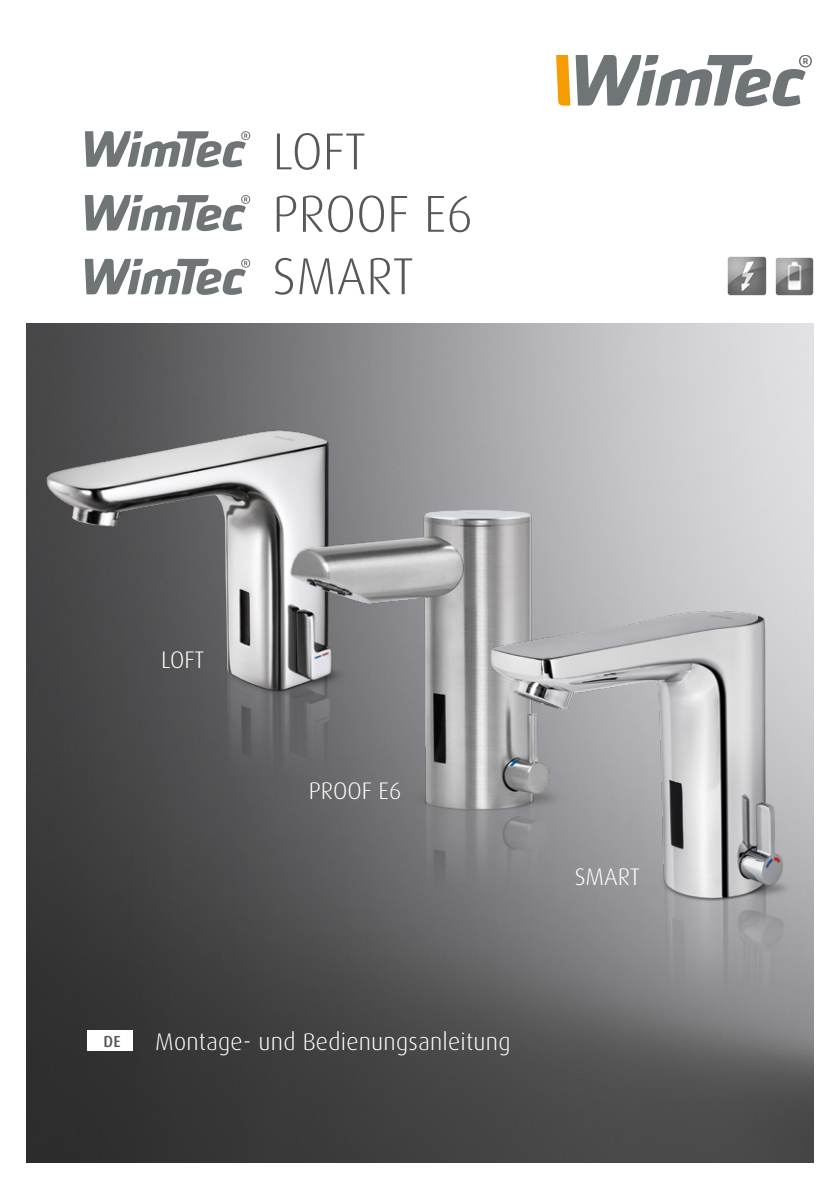
<style>
.page{position:relative;width:840px;height:1191px;background:#fff}
.page>*{position:absolute;margin:0;border:0;box-sizing:border-box;transform-origin:0 0}
.t1{font:300 52px/62.4px "Dax";color:#57585a}
.t2{font:300 24px "Dax";letter-spacing:.01em;color:#fff}
.t3{font:500 16px "Dax";color:#57585a}
</style>
<div class="page">
<img style="left:27px;top:323px;width:785px;height:839px">
<img style="left:727px;top:257px;width:38px;height:38px">
<img style="left:775px;top:257px;width:37px;height:38px">
<div style="left:87px;top:1030px;width:46px;height:21px;background:#fff"></div>
<svg style="left:556px;top:55px;width:255px;height:51px"></svg>
<svg style="left:85px;top:131px;width:165px;height:36px"></svg>
<svg style="left:85px;top:195px;width:165px;height:36px"></svg>
<svg style="left:85px;top:259px;width:165px;height:36px"></svg>
<img style="left:33px;top:401px;width:360px;height:377px">
<img style="left:262px;top:466px;width:375px;height:498px">
<img style="left:468px;top:608px;width:341px;height:424px">
<h1 class="t1" style="left:272px;top:121px;width:202px">LOFT<br>PROOF E6<br>SMART</h1>
<p class="t2" style="left:161px;top:646px;width:45px">LOFT</p>
<p class="t2" style="left:308px;top:777px;width:94px">PROOF E6</p>
<p class="t3" style="left:103px;top:1032px;width:19px">DE</p>
<p class="t2" style="left:155px;top:1028px;width:356px">Montage- und Bedienungsanleitung</p>
<p class="t2" style="left:574px;top:863px;width:67px">SMART</p>
</div>
